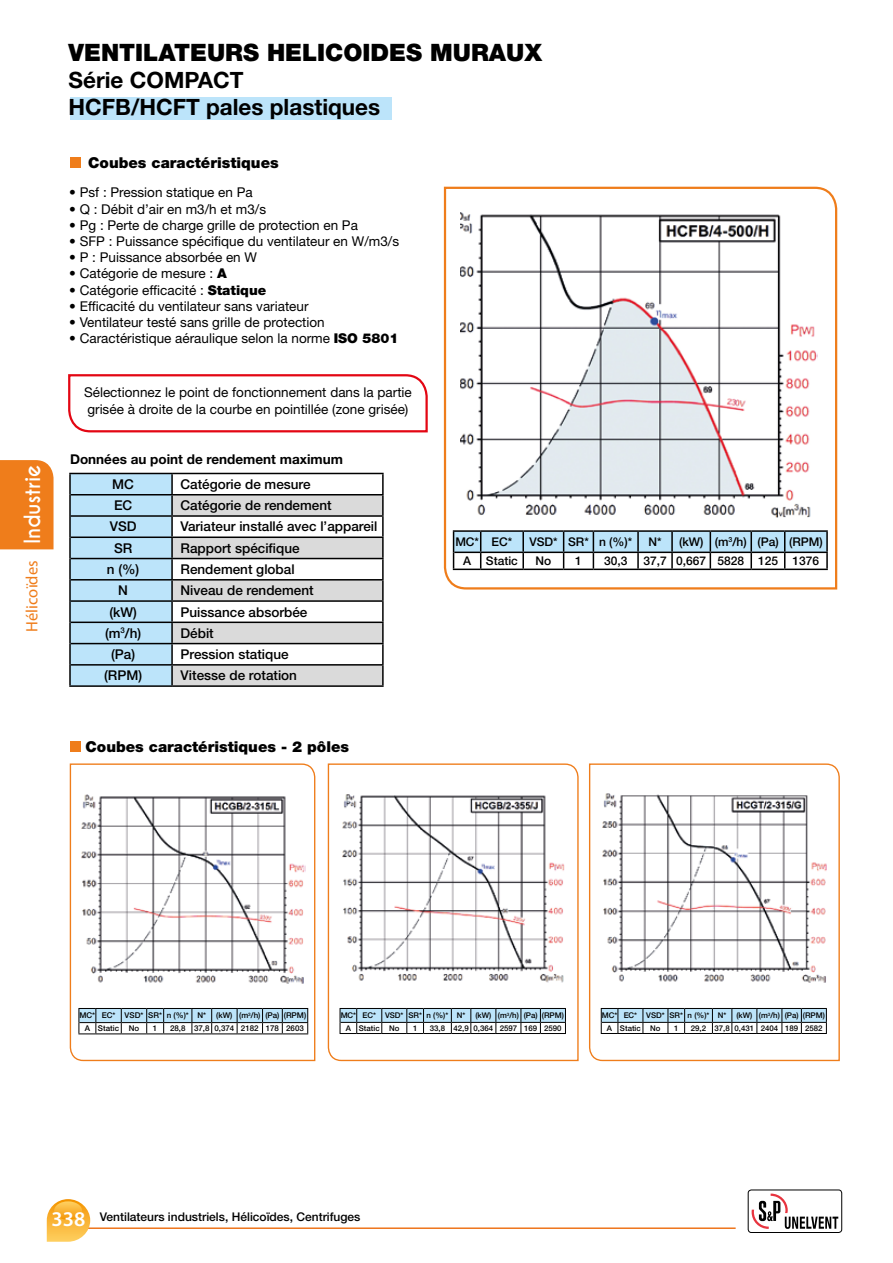
<style>
.page{position:relative;width:893px;height:1263px;background:#fff}
.page>*{position:absolute;margin:0;border:0;box-sizing:border-box;transform-origin:0 0}
.t1{font:900 24px "Helvetica Neue LT Std";color:#000}
.t2{font:700 22.5px/27px "Helvetica Neue LT Std";color:#000}
.t3{font:600 21px "Myriad Pro";color:#fff}
.t4{font:16.5px "Myriad Pro";color:#ef7d1b}
.t5{font:900 15px "Helvetica Neue LT Std";color:#000}
.t6{font:13.5px/16.2px "Helvetica Neue LT Std";color:#000}
.t7{font:500 13.5px "Helvetica Neue LT Std";color:#000}
.t8{font:700 13.5px "Helvetica Neue LT Std";color:#000}
.t9{font:500 12px "Helvetica Neue LT Std";color:#000}
.t10{font:500 7.95px "Helvetica Neue LT Std";color:#000}
.t11{font:500 7.8px "Helvetica Neue LT Std";color:#000}
.s1{font-family:"Caviar Dreams";font-weight:700;font-size:21px;color:#fff}
.s2{font-weight:900}
.s3{font-family:"Myriad Pro";font-weight:600;font-size:21px;color:#fff}
</style>
<div class="page">
<div style="left:0;top:460px;width:54px;height:89px;background:#ef7d1b"></div>
<hr style="left:81px;top:1227px;width:655px;height:2px;background:#ee751c">
<svg style="left:47px;top:1199px;width:43px;height:43px"></svg>
<svg style="left:54px;top:1201px;width:28px;height:19px"></svg>
<svg style="left:752px;top:1193px;width:86px;height:36px"></svg>
<div style="left:748px;top:1190px;width:94px;height:43px;border:1px solid #000;border-radius:3px"></div>
<svg style="left:68px;top:374px;width:360px;height:59px"></svg>
<div style="left:70px;top:97px;width:322px;height:22px;background:#bce4fa"></div>
<div style="left:71px;top:157px;width:10px;height:11px;background:#ef7d1b"></div>
<hr style="left:69px;top:474px;width:2px;height:21px;background:#000">
<hr style="left:69px;top:473px;width:103px;height:1px;background:#000">
<hr style="left:69px;top:495px;width:2px;height:21px;background:#000">
<hr style="left:69px;top:516px;width:2px;height:21px;background:#000">
<hr style="left:69px;top:537px;width:2px;height:21px;background:#000">
<hr style="left:69px;top:558px;width:2px;height:22px;background:#000">
<hr style="left:69px;top:580px;width:2px;height:21px;background:#000">
<hr style="left:69px;top:601px;width:2px;height:21px;background:#000">
<hr style="left:69px;top:622px;width:2px;height:22px;background:#000">
<hr style="left:69px;top:644px;width:2px;height:21px;background:#000">
<hr style="left:69px;top:665px;width:2px;height:20px;background:#000">
<hr style="left:69px;top:685px;width:103px;height:2px;background:#000">
<svg style="left:70px;top:473px;width:314px;height:213px"></svg>
<hr style="left:172px;top:685px;width:212px;height:2px;background:#000">
<svg style="left:443px;top:186px;width:395px;height:404px"></svg>
<hr style="left:453px;top:530px;width:28px;height:2px;background:#000">
<hr style="left:481px;top:530px;width:42px;height:2px;background:#000">
<hr style="left:523px;top:530px;width:41px;height:2px;background:#000">
<hr style="left:564px;top:530px;width:29px;height:2px;background:#000">
<hr style="left:593px;top:530px;width:45px;height:2px;background:#000">
<hr style="left:638px;top:530px;width:34px;height:2px;background:#000">
<hr style="left:672px;top:530px;width:38px;height:2px;background:#000">
<hr style="left:710px;top:530px;width:41px;height:2px;background:#000">
<hr style="left:751px;top:530px;width:34px;height:2px;background:#000">
<hr style="left:785px;top:530px;width:43px;height:2px;background:#000">
<svg style="left:453px;top:531px;width:375px;height:39px"></svg>
<hr style="left:593px;top:569px;width:45px;height:1px;background:#000">
<hr style="left:638px;top:569px;width:34px;height:1px;background:#000">
<hr style="left:672px;top:569px;width:38px;height:1px;background:#000">
<hr style="left:710px;top:569px;width:41px;height:1px;background:#000">
<hr style="left:751px;top:569px;width:34px;height:1px;background:#000">
<hr style="left:785px;top:569px;width:43px;height:1px;background:#000">
<img style="left:460px;top:210px;width:358px;height:307px">
<div style="left:70px;top:741px;width:11px;height:10px;background:#ef7d1b"></div>
<svg style="left:69px;top:763px;width:247px;height:299px"></svg>
<svg style="left:327px;top:763px;width:252px;height:299px"></svg>
<svg style="left:589px;top:763px;width:251px;height:299px"></svg>
<svg style="left:78px;top:1008px;width:230px;height:26px"></svg>
<svg style="left:601px;top:1008px;width:226px;height:26px"></svg>
<img style="left:78px;top:791px;width:228px;height:196px">
<img style="left:340px;top:791px;width:227px;height:196px">
<img style="left:601px;top:791px;width:227px;height:195px">
<svg style="left:340px;top:1008px;width:226px;height:26px"></svg>
<p class="t4" style="left:22px;top:632px;width:168px;rotate:-90deg">Hélicoïdes <span class="s1">Industrie</span></p>
<h1 class="t1" style="left:69px;top:38px;width:475px">VENTILATEURS HELICOIDES MURAUX</h1>
<h2 class="t2" style="left:69px;top:66px;width:313px">Série COMPACT<br>HCFB/HCFT pales plastiques</h2>
<p class="t5" style="left:88px;top:154px;width:192px">Coubes caractéristiques</p>
<p class="t6" style="left:69px;top:184px;width:185px">• Psf : Pression statique en Pa</p>
<p class="t6" style="left:69px;top:201px;width:198px">• Q : Débit d’air en m3/h et m3/s</p>
<p class="t6" style="left:69px;top:217px;width:290px">• Pg : Perte de charge grille de protection en Pa</p>
<p class="t6" style="left:69px;top:233px;width:331px">• SFP : Puissance spécifique du ventilateur en W/m3/s</p>
<p class="t6" style="left:69px;top:249px;width:189px">• P : Puissance absorbée en W</p>
<p class="t6" style="left:69px;top:265px;width:159px">• Catégorie de mesure : <span class="s2">A</span></p>
<p class="t6" style="left:69px;top:282px;width:198px">• Catégorie efficacité : <span class="s2">Statique</span></p>
<p class="t6" style="left:69px;top:298px;width:241px">• Efficacité du ventilateur sans variateur</p>
<p class="t6" style="left:69px;top:314px;width:257px">• Ventilateur testé sans grille de protection</p>
<p class="t6" style="left:69px;top:330px;width:331px">• Caractéristique aéraulique selon la norme <span class="s2">ISO 5801</span></p>
<p class="t6" style="left:84px;top:384px;width:329px">Sélectionnez le point de fonctionnement dans la partie grisée à droite de la courbe en pointillée (zone grisée)</p>
<p class="t8" style="left:70px;top:451px;width:274px">Données au point de rendement maximum</p>
<p class="t7" style="left:112px;top:476px;width:23px">MC</p>
<p class="t7" style="left:181px;top:476px;width:132px">Catégorie de mesure</p>
<p class="t7" style="left:114px;top:497px;width:20px">EC</p>
<p class="t7" style="left:181px;top:497px;width:153px">Catégorie de rendement</p>
<p class="t7" style="left:110px;top:519px;width:28px">VSD</p>
<p class="t7" style="left:181px;top:519px;width:198px">Variateur installé avec l’appareil</p>
<p class="t7" style="left:114px;top:540px;width:20px">SR</p>
<p class="t7" style="left:181px;top:540px;width:121px">Rapport spécifique</p>
<p class="t7" style="left:107px;top:561px;width:34px">n (%)</p>
<p class="t7" style="left:181px;top:561px;width:116px">Rendement global</p>
<p class="t7" style="left:118px;top:582px;width:11px">N</p>
<p class="t7" style="left:181px;top:582px;width:135px">Niveau de rendement</p>
<p class="t7" style="left:109px;top:604px;width:29px">(kW)</p>
<p class="t7" style="left:181px;top:604px;width:128px">Puissance absorbée</p>
<p class="t7" style="left:105px;top:625px;width:38px">(m<sup>3</sup>/h)</p>
<p class="t7" style="left:181px;top:625px;width:35px">Débit</p>
<p class="t7" style="left:111px;top:646px;width:26px">(Pa)</p>
<p class="t7" style="left:181px;top:646px;width:110px">Pression statique</p>
<p class="t7" style="left:104px;top:667px;width:40px">(RPM)</p>
<p class="t7" style="left:181px;top:667px;width:118px">Vitesse de rotation</p>
<p class="t5" style="left:86px;top:738px;width:265px">Coubes caractéristiques - 2 pôles</p>
<p class="t9" style="left:455px;top:534px;width:58px">MC* EC*</p>
<p class="t9" style="left:529px;top:534px;width:105px">VSD* SR* n (%)*</p>
<p class="t9" style="left:648px;top:534px;width:15px">N*</p>
<p class="t9" style="left:679px;top:534px;width:145px">(kW) (m<sup>3</sup>/h) (Pa) (RPM)</p>
<p class="t9" style="left:463px;top:554px;width:56px">A Static</p>
<p class="t9" style="left:536px;top:554px;width:17px">No</p>
<p class="t9" style="left:575px;top:554px;width:8px">1</p>
<p class="t9" style="left:604px;top:554px;width:25px">30,3</p>
<p class="t9" style="left:643px;top:554px;width:177px">37,7 0,667 5828 125 1376</p>
<p class="t10" style="left:80px;top:1011px;width:128px">MC* EC* VSD* SR* n (%)* N*</p>
<p class="t10" style="left:216px;top:1011px;width:91px">(kW) (m<sup>3</sup>/h) (Pa) (RPM)</p>
<p class="t10" style="left:85px;top:1023px;width:56px">A Static No</p>
<p class="t10" style="left:153px;top:1023px;width:6px">1</p>
<p class="t10" style="left:170px;top:1023px;width:135px">28,8 37,8 0,374 2182 178 2603</p>
<p class="t11" style="left:341px;top:1011px;width:126px">MC* EC* VSD* SR* n (%)* N*</p>
<p class="t11" style="left:475px;top:1011px;width:90px">(kW) (m<sup>3</sup>/h) (Pa) (RPM)</p>
<p class="t11" style="left:346px;top:1023px;width:55px">A Static No</p>
<p class="t11" style="left:413px;top:1023px;width:6px">1</p>
<p class="t11" style="left:430px;top:1023px;width:133px">33,8 42,9 0,364 2597 169 2590</p>
<p class="t11" style="left:602px;top:1011px;width:126px">MC* EC* VSD* SR* n (%)* N*</p>
<p class="t11" style="left:736px;top:1011px;width:90px">(kW) (m<sup>3</sup>/h) (Pa) (RPM)</p>
<p class="t11" style="left:607px;top:1023px;width:55px">A Static No</p>
<p class="t11" style="left:674px;top:1023px;width:6px">1</p>
<p class="t11" style="left:691px;top:1023px;width:133px">29,2 37,8 0,431 2404 189 2582</p>
<p class="t9" style="left:52px;top:1209px;width:310px"><span class="s3">338</span> Ventilateurs industriels, Hélicoïdes, Centrifuges</p>
<h3 class="t3" style="left:60px;top:1208px;width:23px">38</h3>
</div>
